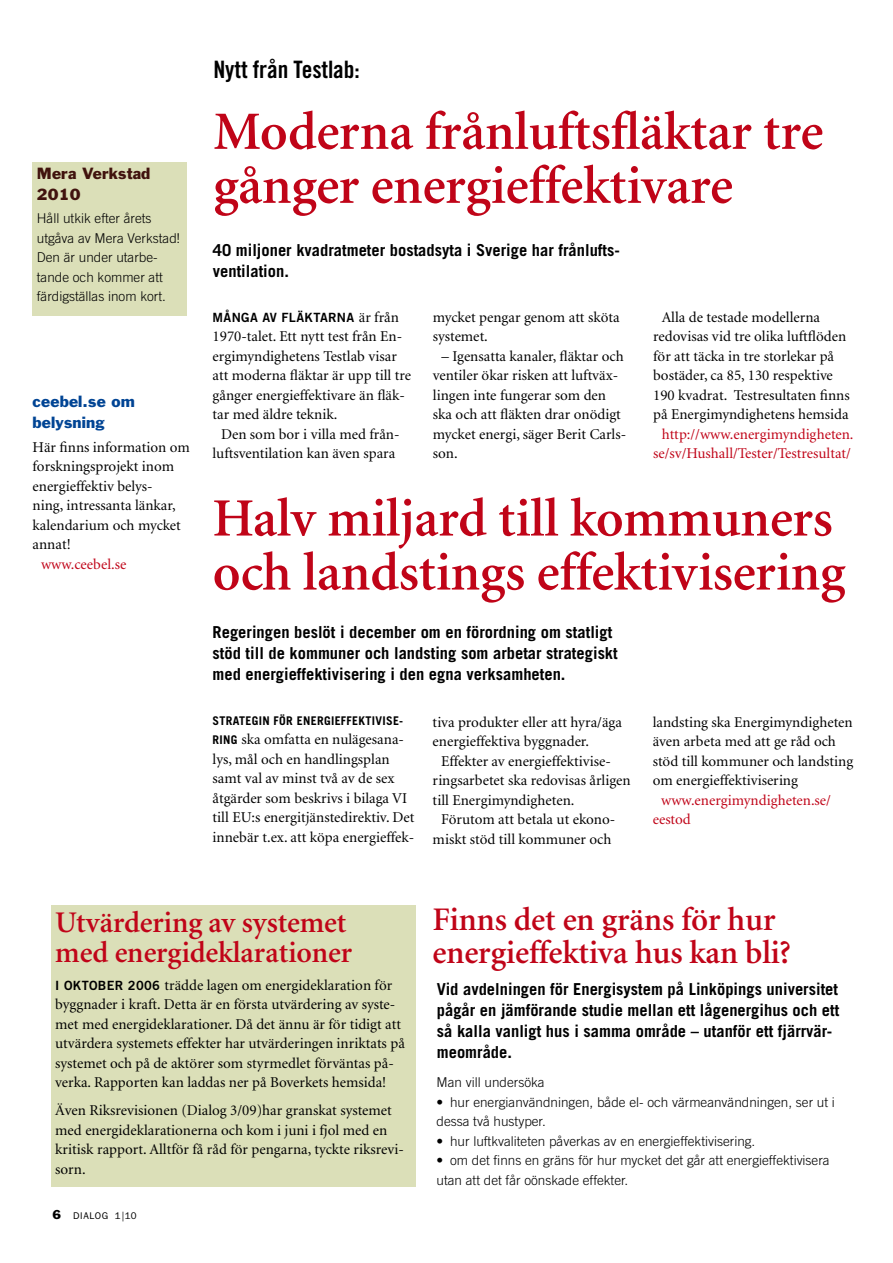
<style>
.page{position:relative;width:893px;height:1263px;background:#fff}
.page>*{position:absolute;margin:0;border:0;box-sizing:border-box;transform-origin:0 0}
.t1{font:600 54px/54px "Minion";letter-spacing:-.005em;color:#c00418}
.t2{font:600 33px/33px "Minion";letter-spacing:-.005em;color:#c00418}
.t3{font:600 30px/30px "Minion";letter-spacing:-.005em;color:#c00418}
.t4{font:24px "Trade Gothic Bold Cond Twenty";letter-spacing:-.005em;color:#000}
.t5{font:700 16.5px/21px "Trade Gothic";color:#000}
.t6{font:15px/19.5px "Minion";color:#000}
.t7{font:15px/19.5px "Minion";color:#c00418}
.t8{font:15px/21px "Franklin Gothic";letter-spacing:.01em;color:#004494}
.t9{font:15px/21px "Franklin Gothic";letter-spacing:.01em;color:#41130e}
.t10{font:300 13.5px/19.5px "Trade Gothic";color:#000}
.t11{font:12.75px "Trade Gothic Bold Two";letter-spacing:.025em;color:#000}
.t12{font:700 12px "Trade Gothic";letter-spacing:.025em;color:#000}
.t13{font:9.75px "Franklin Gothic";letter-spacing:.06em;color:#000}
.s1{font-family:"Minion";font-size:15px}
.s2{font-family:"Trade Gothic";font-weight:700;font-size:12px}
.s3{font-family:"Trade Gothic Bold Two";font-size:12.75px}
.s4{font-size:12px}
.s5{font-style:inherit}
</style>
<div class="page">
<div style="left:51px;top:905px;width:364px;height:281px;background:#dbdfb8"></div>
<div style="left:33px;top:162px;width:154px;height:153px;background:#dbdfb8"></div>
<p class="t9" style="left:37px;top:162px;width:115px">Mera Verkstad<br>2010</p>
<p class="t10" style="left:37px;top:209px;width:145px">Håll utkik efter årets utgåva av Mera Verkstad!<br>Den är under utarbe&shy;tande och kommer att färdigställas inom kort.</p>
<p class="t8" style="left:33px;top:390px;width:104px">ceebel.se om belysning</p>
<p class="t6" style="left:33px;top:438px;width:159px">Här finns information om forskningsprojekt inom energieffektiv belys-<br>ning, intressanta länkar, kalendarium och mycket annat!</p>
<p class="t7" style="left:41px;top:555px;width:87px">www.ceebel.se</p>
<h3 class="t4" style="left:213px;top:55px;width:148px">Nytt från Testlab:</h3>
<h1 class="t1" style="left:213px;top:106px;width:611px">Moderna frånluftsfläktar tre gånger energieffektivare</h1>
<p class="t5" style="left:213px;top:239px;width:409px">40 miljoner kvadratmeter bostadsyta i Sverige har frånlufts&shy;ventilation.</p>
<p class="t11" style="left:213px;top:309px;width:188px">MÅNGA AV FLÄKTARNA <span class="s1">är från</span></p>
<p class="t6" style="left:213px;top:327px;width:191px">1970-talet. Ett nytt test från En-</p>
<p class="t6" style="left:213px;top:347px;width:186px">ergimyndighetens Testlab visar</p>
<p class="t6" style="left:213px;top:366px;width:200px">att moderna fläktar är upp till tre</p>
<p class="t6" style="left:213px;top:386px;width:194px">gånger energieffektivare än fläk-</p>
<p class="t6" style="left:213px;top:405px;width:126px">tar med äldre teknik.</p>
<p class="t6" style="left:221px;top:425px;width:180px">Den som bor i villa med från-</p>
<p class="t6" style="left:213px;top:444px;width:184px">luftsventilation kan även spara</p>
<p class="t6" style="left:433px;top:308px;width:188px">mycket pengar genom att sköta systemet.</p>
<p class="t6" style="left:433px;top:347px;width:195px;text-indent:9px">– Igensatta kanaler, fläktar och ventiler ökar risken att luftväx&shy;lingen inte fungerar som den ska och att fläkten drar onödigt mycket energi, säger Berit Carls&shy;son.</p>
<p class="t6" style="left:653px;top:308px;width:198px;text-indent:9px">Alla de testade modellerna redovisas vid tre olika luftflöden för att täcka in tre storlekar på bostäder, ca 85, 130 respektive<br>190 kvadrat. Testresultaten finns på Energimyndighetens hemsida</p>
<p class="t7" style="left:653px;top:425px;width:202px;text-align:center">http://www.energimyndigheten. se/sv/Hushall/Tester/Testresultat/</p>
<h1 class="t1" style="left:213px;top:493px;width:634px">Halv miljard till kommuners och landstings effektivisering</h1>
<p class="t5" style="left:213px;top:622px;width:407px">Regeringen beslöt i december om en förordning om statligt stöd till de kommuner och landsting som arbetar strategiskt med energieffektivisering i den egna verksamheten.</p>
<p class="t12" style="left:213px;top:713px;width:192px">Strategin för energieffektivise-</p>
<p class="t6" style="left:213px;top:730px;width:203px"><span class="s2">rin g</span> ska omfatta en nulägesana&shy;lys, mål och en handlingsplan samt val av minst två av de sex åtgärder som beskrivs i bilaga VI till EU:s energitjänstedirektiv. Det innebär t.ex. att köpa energieffek-</p>
<p class="t6" style="left:433px;top:713px;width:191px">tiva produkter eller att hyra/äga</p>
<p class="t6" style="left:433px;top:732px;width:158px">energieffektiva byggnader.</p>
<p class="t6" style="left:441px;top:752px;width:171px">Effekter av energieffektivise-</p>
<p class="t6" style="left:433px;top:771px;width:199px">ringsarbetet ska redovisas årligen</p>
<p class="t6" style="left:433px;top:791px;width:143px">till Energimyndigheten.</p>
<p class="t6" style="left:441px;top:810px;width:176px">Förutom att betala ut ekono-</p>
<p class="t6" style="left:433px;top:830px;width:180px">miskt stöd till kommuner och</p>
<p class="t6" style="left:653px;top:713px;width:202px">landsting ska Energimyndigheten även arbeta med att ge råd och stöd till kommuner och landsting om energieffektivisering</p>
<p class="t7" style="left:653px;top:791px;width:180px;text-indent:9px">www.energimyndigheten.se/ eestod</p>
<h3 class="t3" style="left:55px;top:908px;width:298px">Utvärdering av systemet med energideklarationer</h3>
<p class="t6" style="left:55px;top:975px;width:351px"><span class="s3">I OKTOB ER 2006</span> trädde lagen om energideklaration för byggnader i kraft. Detta är en första utvärdering av syste&shy;met med energideklarationer. Då det ännu är för tidigt att utvärdera systemets effekter har utvärderingen inriktats på systemet och på de aktörer som styrmedlet förväntas på&shy;verka. Rapporten kan laddas ner på Boverkets hemsida!</p>
<p class="t6" style="left:55px;top:1101px;width:350px">Även Riksrevisionen (Dialog 3/09)har granskat systemet med energideklarationerna och kom i juni i fjol med en kritisk rapport. Alltför få råd för pengarna, tyckte riksrevi&shy;sorn.</p>
<p class="t13" style="left:53px;top:1210px;width:85px"><span class="s4">6</span> dialog <span class="s5">1|10</span></p>
<h2 class="t2" style="left:433px;top:903px;width:360px">Finns det en gräns för hur energieffektiva hus kan bli?</h2>
<p class="t5" style="left:437px;top:978px;width:404px">Vid avdelningen för Energisystem på Linköpings universitet pågår en jämförande studie mellan ett lågenergihus och ett så kalla vanligt hus i samma område – utanför ett fjärrvär&shy;meområde.</p>
<p class="t10" style="left:437px;top:1072px;width:110px">Man vill undersöka</p>
<p class="t10" style="left:437px;top:1092px;width:400px">• hur energianvändningen, både el- och värmeanvändningen, ser ut i dessa två hustyper.</p>
<p class="t10" style="left:437px;top:1131px;width:320px">• hur luftkvaliteten påverkas av en energieffektivisering.</p>
<p class="t10" style="left:437px;top:1150px;width:395px">• om det finns en gräns för hur mycket det går att energieffektivisera utan att det får oönskade effekter.</p>
</div>
